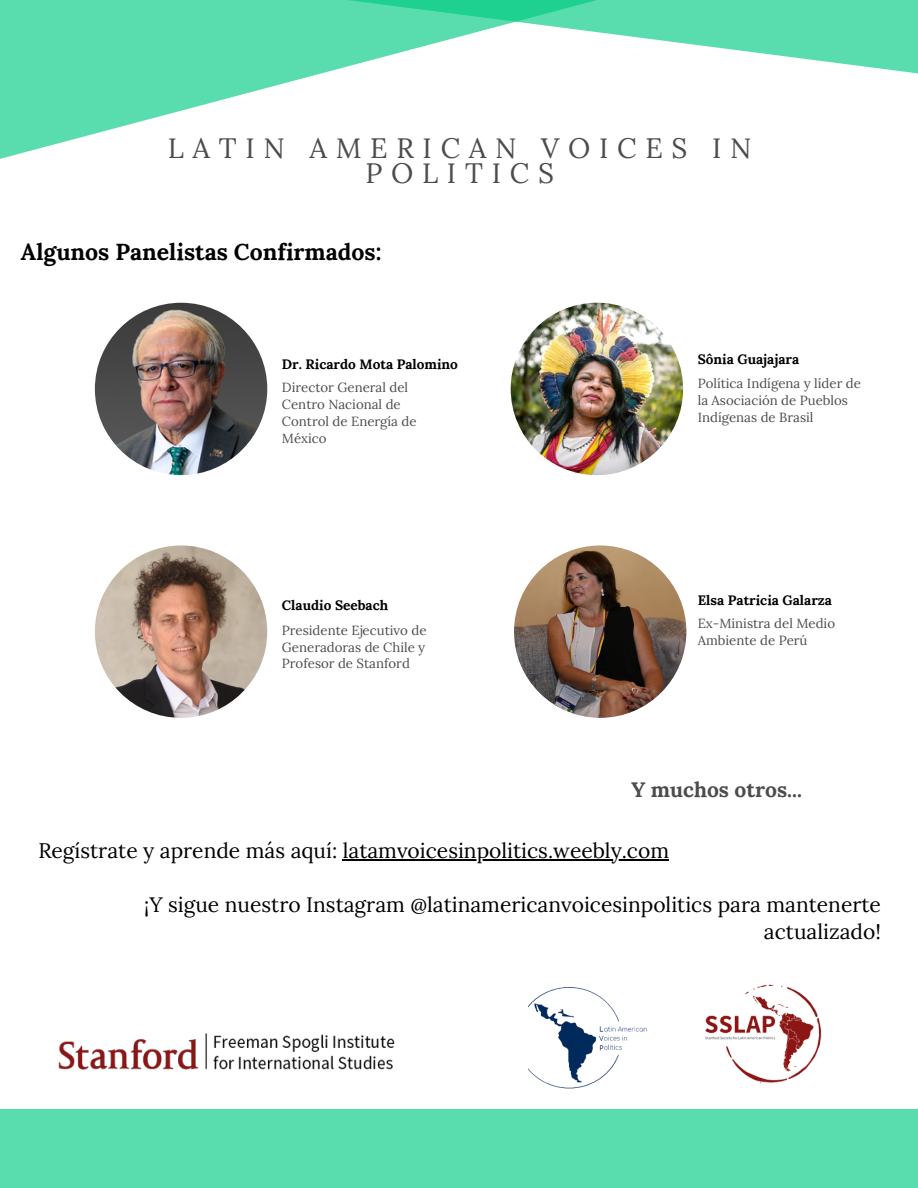
<style>
.page{position:relative;width:918px;height:1188px;background:#fff}
.page>*{position:absolute;margin:0;border:0;box-sizing:border-box;transform-origin:0 0}
.t1{font:28.05px/25.3px "Lora";letter-spacing:.31em;color:#4c4c4c;text-align:center}
.t2{font:700 23.1px "Lora";color:#000}
.t3{font:21px/27px "Lora";color:#000;text-align:right}
.t4{font:700 21px "Lora";color:#4c4c4c}
.t5{font:700 13.65px "Lora";color:#000}
.t6{font:13.2px/16.8px "Lora";color:#4c4c4c}
</style>
<div class="page">
<div style="left:0;top:1110px;width:918px;height:78px;background:#5addae"></div>
<img style="left:59px;top:1033px;width:335px;height:36px">
<img style="left:705px;top:984px;width:117px;height:100px">
<img style="left:528px;top:987px;width:120px;height:102px">
<svg style="left:0;top:0;width:210px;height:159px;fill:#5addae"></svg>
<svg style="left:91px;top:0;width:827px;height:103px;fill:#5addae"></svg>
<hr style="left:343px;top:859px;width:326px;height:1px;background:#000">
<img style="left:511px;top:303px;width:172px;height:172px;border-radius:50%">
<img style="left:95px;top:545px;width:172px;height:173px;border-radius:50%">
<img style="left:95px;top:303px;width:172px;height:172px;border-radius:50%">
<img style="left:514px;top:545px;width:172px;height:173px;border-radius:50%">
<p class="t1" style="left:168px;top:135px;width:585px">LATIN AMERICAN VOICES IN<br>POLITICS</p>
<p class="t2" style="left:21px;top:236px;width:362px">Algunos Panelistas Confirmados:</p>
<p class="t5" style="left:282px;top:355px;width:178px">Dr. Ricardo Mota Palomino</p>
<p class="t6" style="left:282px;top:379px;width:136px">Director General del<br>Centro Nacional de<br>Control de Energía de<br>México</p>
<p class="t5" style="left:282px;top:596px;width:108px">Claudio Seebach</p>
<p class="t6" style="left:282px;top:622px;width:146px;text-align:justify">Presidente Ejecutivo de Generadoras de Chile y Profesor de Stanford</p>
<p class="t5" style="left:698px;top:350px;width:103px">Sônia Guajajara</p>
<p class="t6" style="left:698px;top:375px;width:165px">Política Indígena y líder de la Asociación de Pueblos<br>Indígenas de Brasil</p>
<p class="t5" style="left:698px;top:592px;width:136px">Elsa Patricia Galarza</p>
<p class="t6" style="left:698px;top:614px;width:139px">Ex-Ministra del Medio<br>Ambiente de Perú</p>
<p class="t4" style="left:631px;top:776px;width:172px">Y muchos otros...</p>
<p class="t3" style="left:38px;top:837px;width:632px">Regístrate y aprende más aquí: latamvoicesinpolitics.weebly.com</p>
<p class="t3" style="left:144px;top:891px;width:738px">¡Y sigue nuestro Instagram @latinamericanvoicesinpolitics para mantenerte actualizado!</p>
</div>
